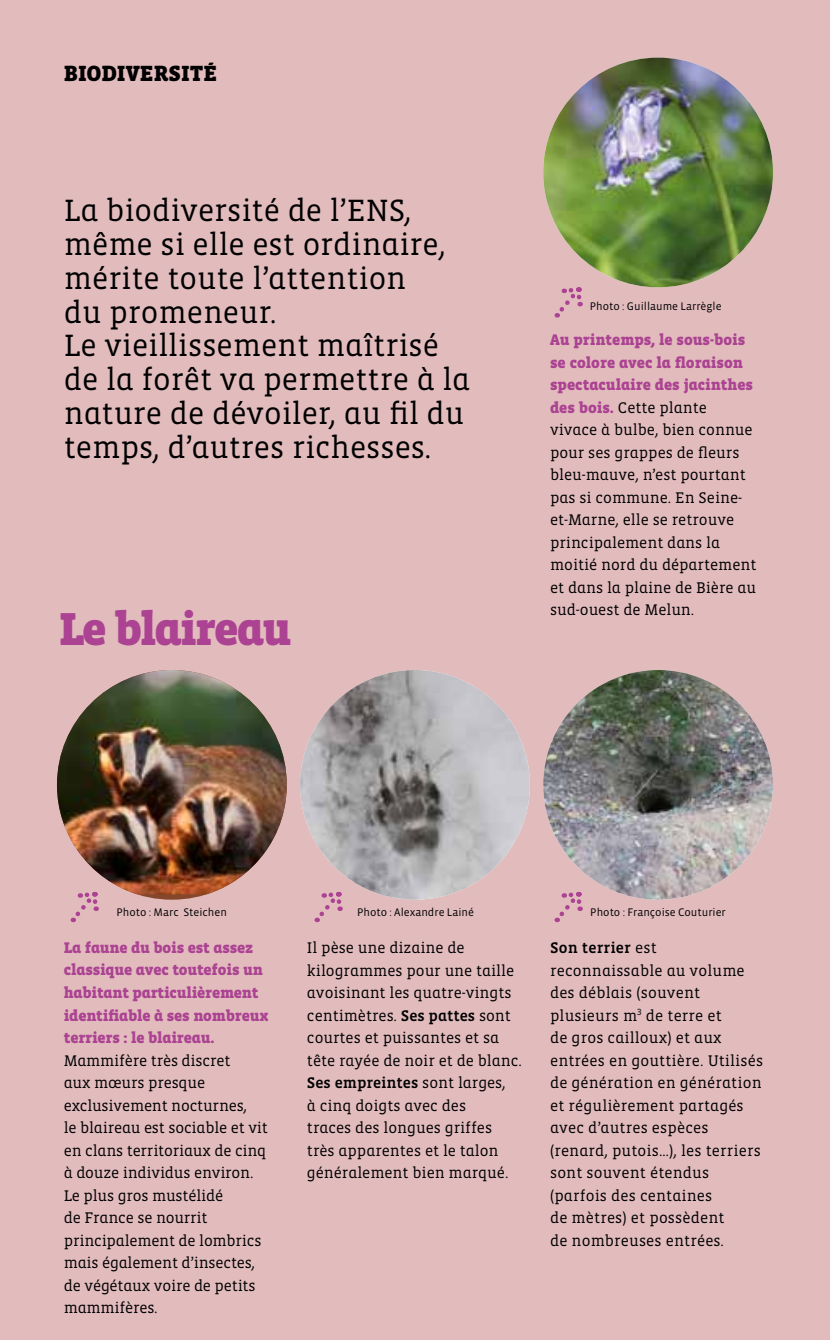
<style>
.page{position:relative;width:830px;height:1340px;background:#fff}
.page>*{position:absolute;margin:0;border:0;box-sizing:border-box;transform-origin:0 0}
.t1{font:900 47.25px "Vista Slab Alt";letter-spacing:-.04em;color:#ab4392}
.t2{font:31.5px/33.8px "Vista Slab Alt";color:#000}
.t3{font:900 22.5px "Vista Slab Alt";color:#000}
.t4{font:15.75px/22.5px "Vista Slab Alt";color:#000}
.t5{font:900 15.75px/22.5px "Vista Slab Alt";letter-spacing:-.01em;color:#ab4392}
.t6{font:11.25px "Vista Sans";color:#000}
.s1{font-weight:900;color:#ab4392}
.s2{font-weight:500}
</style>
<div class="page">
<div style="left:0;top:0;width:829px;height:1339px;background:#e2bbbd"></div>
<img style="left:543px;top:58px;width:229px;height:229px;border-radius:115px">
<img style="left:57px;top:670px;width:230px;height:224px">
<img style="left:300px;top:670px;width:229px;height:229px;border-radius:115px">
<img style="left:543px;top:670px;width:229px;height:229px;border-radius:115px">
<svg style="left:69px;top:892px;width:29px;height:31px"></svg>
<svg style="left:314px;top:892px;width:27px;height:31px"></svg>
<svg style="left:554px;top:892px;width:27px;height:31px"></svg>
<svg style="left:554px;top:287px;width:27px;height:31px"></svg>
<h3 class="t3" style="left:64px;top:64px;width:155px">BIODIVERSITÉ</h3>
<h2 class="t2" style="left:64px;top:195px;width:407px">La biodiversité de l’ENS, même si elle est ordinaire, mérite toute l’attention<br>du promeneur.<br>Le vieillissement maîtrisé de la forêt va permettre à la nature de dévoiler, au fil du temps, d’autres richesses.</h2>
<h1 class="t1" style="left:59px;top:607px;width:234px">Le blaireau</h1>
<p class="t6" style="left:589px;top:300px;width:133px">Photo : Guillaume Larrègle</p>
<p class="t4" style="left:549px;top:329px;width:208px"><span class="s1">Au printemps, le sous-bois se colore avec la floraison spectaculaire des jacinthes des bois.</span> Cette plante vivace à bulbe, bien connue pour ses grappes de fleurs bleu-mauve, n’est pourtant pas si commune. En Seine&shy;et-Marne, elle se retrouve principalement dans la moitié nord du département et dans la plaine de Bière au sud-ouest de Melun.</p>
<p class="t6" style="left:116px;top:906px;width:112px">Photo : Marc Steichen</p>
<p class="t6" style="left:357px;top:906px;width:118px">Photo : Alexandre Lainé</p>
<p class="t6" style="left:590px;top:906px;width:137px">Photo : Françoise Couturier</p>
<p class="t5" style="left:64px;top:937px;width:206px">La faune du bois est assez classique avec toutefois un habitant particulièrement identifiable à ses nombreux terriers : le blaireau.</p>
<p class="t4" style="left:64px;top:1049px;width:205px">Mammifère très discret<br>aux mœurs presque exclusivement nocturnes,<br>le blaireau est sociable et vit en clans territoriaux de cinq à douze individus environ.<br>Le plus gros mustélidé<br>de France se nourrit principalement de lombrics mais également d’insectes, de végétaux voire de petits mammifères.</p>
<p class="t4" style="left:307px;top:937px;width:216px">Il pèse une dizaine de kilogrammes pour une taille avoisinant les quatre-vingts centimètres. <span class="s2">Ses pattes</span> sont courtes et puissantes et sa tête rayée de noir et de blanc.<br><span class="s2">Ses empreintes</span> sont larges,<br>à cinq doigts avec des<br>traces des longues griffes très apparentes et le talon généralement bien marqué.</p>
<p class="t4" style="left:549px;top:937px;width:214px"><span class="s2">Son terrier</span> est reconnaissable au volume des déblais (souvent plusieurs m<sup>3</sup> de terre et<br>de gros cailloux) et aux entrées en gouttière. Utilisés de génération en génération et régulièrement partagés avec d’autres espèces (renard, putois…), les terriers sont souvent étendus (parfois des centaines<br>de mètres) et possèdent<br>de nombreuses entrées.</p>
</div>
